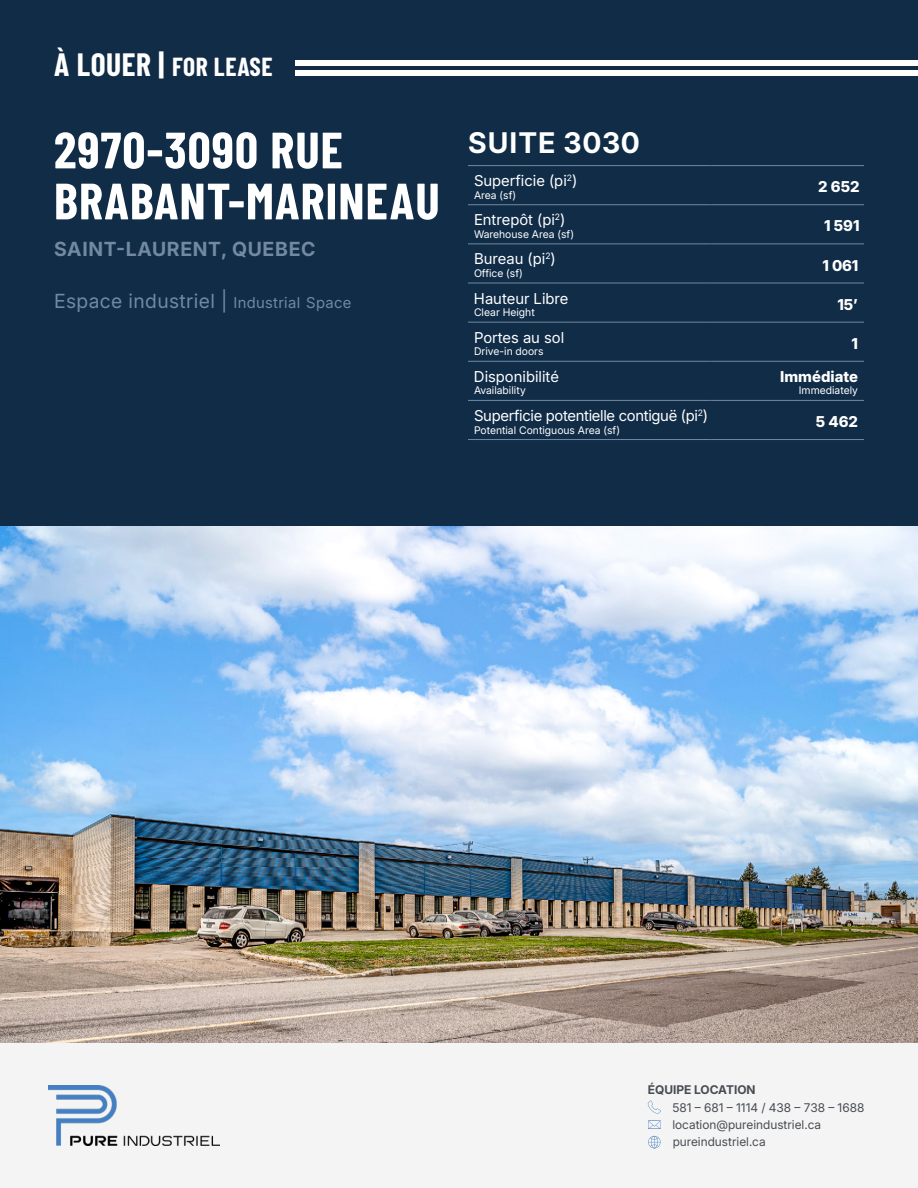
<style>
.page{position:relative;width:918px;height:1188px;background:#fff}
.page>*{position:absolute;margin:0;border:0;box-sizing:border-box;transform-origin:0 0}
.t1{font:700 51px/51px "Barlow Condensed";letter-spacing:.02em;color:#fff}
.t2{font:700 28.5px "Inter 18 pt";letter-spacing:.035em;color:#fff}
.t3{font:700 25.5px "Barlow Condensed";letter-spacing:.02em;color:#fff}
.t4{font:19.5px "Inter 18 pt";letter-spacing:.02em;color:#7289a1}
.t5{font:700 19.5px "Inter 18 pt";letter-spacing:.035em;color:#7289a1}
.t6{font:15px "Inter 18 pt";color:#fff}
.t7{font:15px "Inter 18 pt";letter-spacing:-.02em;color:#fff}
.t8{font:800 15px "Inter 18 pt";color:#fff}
.t9{font:12px "Inter 18 pt";color:#484c52}
.t10{font:700 12px "Inter 18 pt";color:#484c52}
.t11{font:10.5px "Inter 18 pt";color:#fff}
.s1{font-size:31.5px}
.s2{font-size:15px}
</style>
<div class="page">
<div style="left:0;top:1043px;width:918px;height:145px;background:#f4f4f4"></div>
<div style="left:0;top:0;width:918px;height:1043px;background:#102c47"></div>
<div style="left:296px;top:60px;width:622px;height:5px;background:#fff"></div>
<div style="left:296px;top:71px;width:622px;height:5px;background:#fff"></div>
<img style="left:0;top:526px;width:918px;height:517px">
<hr style="left:468px;top:165px;width:243px;height:1px;background:#7289a1">
<hr style="left:711px;top:165px;width:153px;height:1px;background:#7289a1">
<hr style="left:468px;top:204px;width:243px;height:1px;background:#7289a1">
<hr style="left:711px;top:204px;width:153px;height:1px;background:#7289a1">
<hr style="left:468px;top:244px;width:243px;height:1px;background:#7289a1">
<hr style="left:711px;top:244px;width:153px;height:1px;background:#7289a1">
<hr style="left:468px;top:283px;width:243px;height:1px;background:#7289a1">
<hr style="left:711px;top:283px;width:153px;height:1px;background:#7289a1">
<hr style="left:468px;top:322px;width:243px;height:1px;background:#7289a1">
<hr style="left:711px;top:322px;width:153px;height:1px;background:#7289a1">
<hr style="left:468px;top:361px;width:243px;height:1px;background:#7289a1">
<hr style="left:711px;top:361px;width:153px;height:1px;background:#7289a1">
<hr style="left:468px;top:400px;width:243px;height:1px;background:#7289a1">
<hr style="left:711px;top:400px;width:153px;height:1px;background:#7289a1">
<hr style="left:468px;top:439px;width:243px;height:1px;background:#7289a1">
<hr style="left:711px;top:439px;width:153px;height:1px;background:#7289a1">
<img style="left:48px;top:1085px;width:172px;height:61px">
<svg style="left:648px;top:1136px;width:13px;height:12px"></svg>
<svg style="left:648px;top:1101px;width:13px;height:13px"></svg>
<svg style="left:648px;top:1121px;width:13px;height:8px"></svg>
<h3 class="t3" style="left:54px;top:49px;width:220px"><span class="s1">À LOUER |</span> FOR LEASE</h3>
<h1 class="t1" style="left:54px;top:122px;width:387px">2970-3090 RUE<br>BRABANT-MARINEAU</h1>
<h3 class="t5" style="left:54px;top:235px;width:263px">SAINT-LAURENT, QUEBEC</h3>
<h3 class="t4" style="left:54px;top:287px;width:299px">Espace industriel | <span class="s2">Industrial Space</span></h3>
<h2 class="t2" style="left:468px;top:122px;width:173px">SUITE 3030</h2>
<h3 class="t6" style="left:474px;top:170px;width:105px">Superficie (pi<sup>2</sup>)</h3>
<p class="t11" style="left:474px;top:187px;width:44px">Area (sf)</p>
<h3 class="t6" style="left:474px;top:209px;width:93px">Entrepôt (pi<sup>2</sup>)</h3>
<p class="t11" style="left:474px;top:226px;width:102px">Warehouse Area (sf)</p>
<h3 class="t6" style="left:474px;top:248px;width:83px">Bureau (pi<sup>2</sup>)</h3>
<p class="t11" style="left:474px;top:265px;width:50px">Office (sf)</p>
<h3 class="t6" style="left:474px;top:287px;width:96px">Hauteur Libre</h3>
<p class="t11" style="left:474px;top:304px;width:62px">Clear Height</p>
<h3 class="t6" style="left:474px;top:326px;width:92px">Portes au sol</h3>
<p class="t11" style="left:474px;top:344px;width:71px">Drive-in doors</p>
<h3 class="t6" style="left:474px;top:365px;width:86px">Disponibilité</h3>
<p class="t11" style="left:474px;top:383px;width:53px">Availability</p>
<h3 class="t7" style="left:474px;top:404px;width:236px">Superficie potentielle contiguë (pi<sup>2</sup>)</h3>
<p class="t11" style="left:474px;top:422px;width:148px">Potential Contiguous Area (sf)</p>
<h3 class="t8" style="left:818px;top:176px;width:43px">2 652</h3>
<h3 class="t8" style="left:824px;top:215px;width:37px">1 591</h3>
<h3 class="t8" style="left:822px;top:254px;width:37px">1 061</h3>
<h3 class="t8" style="left:837px;top:293px;width:22px">15’</h3>
<h3 class="t8" style="left:852px;top:332px;width:8px">1</h3>
<h3 class="t8" style="left:780px;top:365px;width:79px">Immédiate</h3>
<p class="t11" style="left:799px;top:383px;width:61px">Immediately</p>
<h3 class="t8" style="left:816px;top:410px;width:44px">5 462</h3>
<p class="t10" style="left:648px;top:1080px;width:109px">ÉQUIPE LOCATION</p>
<p class="t9" style="left:672px;top:1116px;width:150px">location@pureindustriel.ca</p>
<p class="t9" style="left:672px;top:1098px;width:193px">581 – 681 – 1114 / 438 – 738 – 1688</p>
<p class="t9" style="left:673px;top:1133px;width:95px">pureindustriel.ca</p>
</div>
